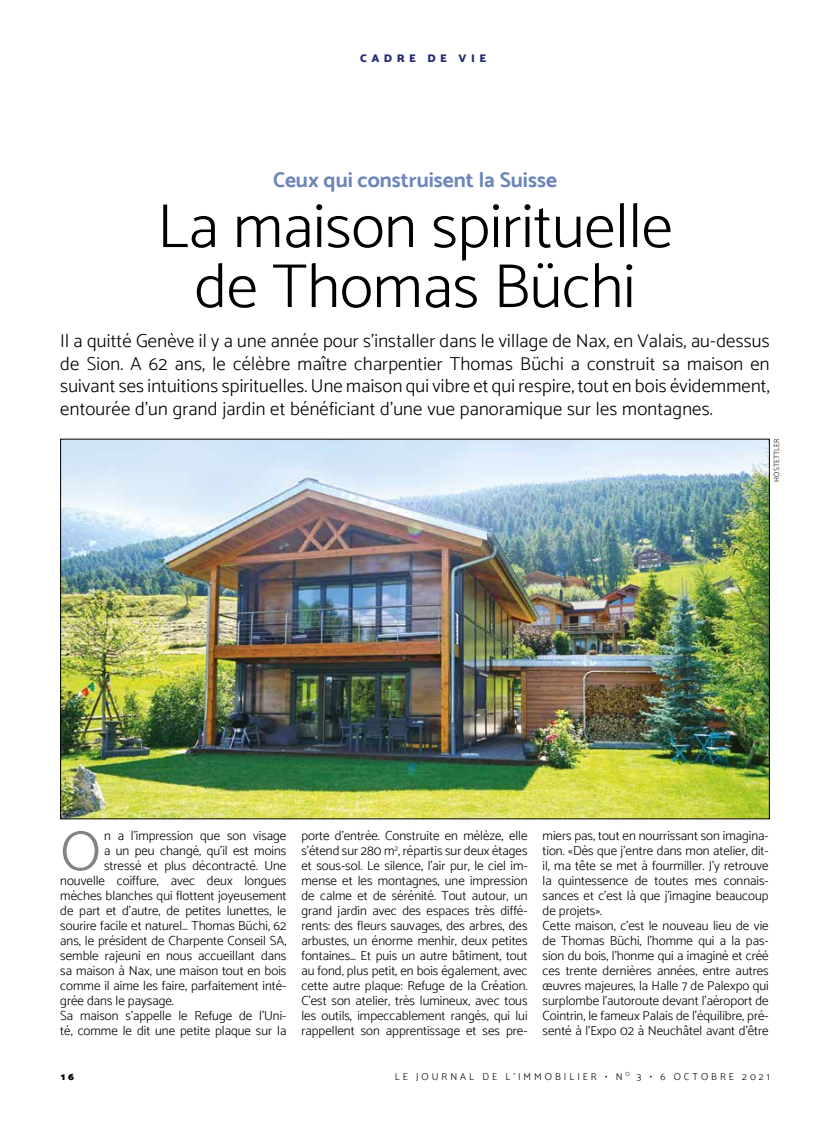
<style>
.page{position:relative;width:830px;height:1134px;background:#fff}
.page>*{position:absolute;margin:0;border:0;box-sizing:border-box;transform-origin:0 0}
.t1{font:300 62.5px/60px "Catamaran";color:#000;text-align:center}
.t2{font:300 56.38px "Catamaran";color:#838382}
.t3{font:700 21.25px "Catamaran";color:#6c85ba}
.t4{font:300 18.75px/22.5px "Catamaran";letter-spacing:.01em;color:#000;text-align:justify}
.t5{font:300 13.12px/15px "Catamaran";color:#000;text-align:justify}
.t6{font:900 11.25px "Catamaran";letter-spacing:.4em;color:#232c77}
.t7{font:300 10px "Catamaran";letter-spacing:.3em;color:#000}
.t8{font:900 10px "Catamaran";color:#000}
.t9{font:300 7.5px "Catamaran";letter-spacing:.01em;color:#000}
</style>
<div class="page">
<img style="left:62px;top:441px;width:705px;height:376px">
<p class="t6" style="left:360px;top:51px;width:127px">CADRE DE VIE</p>
<h3 class="t3" style="left:273px;top:167px;width:285px">Ceux qui construisent la Suisse</h3>
<h1 class="t1" style="left:157px;top:195px;width:516px">La maison spirituelle de Thomas Büchi</h1>
<p class="t4" style="left:60px;top:330px;width:710px">Il a quitté Genève il y a une année pour s’installer dans le village de Nax, en Valais, au-dessus de Sion. A 62 ans, le célèbre maître charpentier Thomas Büchi a construit sa maison en suivant ses intuitions spirituelles. Une maison qui vibre et qui respire, tout en bois évidemment, entourée d’un grand jardin et bénéficiant d’une vue panoramique sur les montagnes.</p>
<p class="t9" style="left:771px;top:482px;width:44px;rotate:-90deg">HOSTETTLER</p>
<h2 class="t2" style="left:60px;top:818px;width:42px">O</h2>
<p class="t5" style="left:104px;top:828px;width:184px">n a l’impression que son visage</p>
<p class="t5" style="left:104px;top:843px;width:184px">a un peu changé, qu’il est moins</p>
<p class="t5" style="left:104px;top:858px;width:184px">stressé et plus décontracté. Une</p>
<p class="t5" style="left:60px;top:873px;width:227px">nouvelle coiffure, avec deux longues</p>
<p class="t5" style="left:60px;top:888px;width:227px">mèches blanches qui flottent joyeusement</p>
<p class="t5" style="left:60px;top:903px;width:227px">de part et d’autre, de petites lunettes, le</p>
<p class="t5" style="left:60px;top:918px;width:227px">sourire facile et naturel… Thomas Büchi, 62</p>
<p class="t5" style="left:60px;top:933px;width:227px">ans, le président de Charpente Conseil SA,</p>
<p class="t5" style="left:60px;top:948px;width:227px">semble rajeuni en nous accueillant dans</p>
<p class="t5" style="left:60px;top:963px;width:227px">sa maison à Nax, une maison tout en bois</p>
<p class="t5" style="left:60px;top:978px;width:227px">comme il aime les faire, parfaitement inté-</p>
<p class="t5" style="left:60px;top:993px;width:115px">grée dans le paysage.</p>
<p class="t5" style="left:60px;top:1008px;width:227px">Sa maison s’appelle le Refuge de l’Uni-</p>
<p class="t5" style="left:60px;top:1023px;width:227px">té, comme le dit une petite plaque sur la</p>
<p class="t5" style="left:301px;top:828px;width:227px">porte d’entrée. Construite en mélèze, elle s’étend sur 280 m<sup>2</sup>, répartis sur deux étages et sous-sol. Le silence, l’air pur, le ciel im&shy;mense et les montagnes, une impression de calme et de sérénité. Tout autour, un grand jardin avec des espaces très diffé&shy;rents: des fleurs sauvages, des arbres, des arbustes, un énorme menhir, deux petites fontaines… Et puis un autre bâtiment, tout au fond, plus petit, en bois également, avec cette autre plaque: Refuge de la Création.<br>C’est son atelier, très lumineux, avec tous les outils, impeccablement rangés, qui lui rappellent son apprentissage et ses pre-</p>
<p class="t5" style="left:542px;top:828px;width:227px;text-align:left">miers pas, tout en nourrissant son imagina&shy;tion. «Dès que j’entre dans mon atelier, dit&shy;il, ma tête se met à fourmiller. J’y retrouve la quintessence de toutes mes connais&shy;sances et c’est là que j’imagine beaucoup de projets».<br>Cette maison, c’est le nouveau lieu de vie de Thomas Büchi, l’homme qui a la pas&shy;sion du bois, l’honme qui a imaginé et créé ces trente dernières années, entre autres œuvres majeures, la Halle 7 de Palexpo qui surplombe l’autoroute devant l’aéroport de Cointrin, le fameux Palais de l’équilibre, pré&shy;senté à l’Expo 02 à Neuchâtel avant d’être</p>
<p class="t8" style="left:61px;top:1070px;width:15px">1 6</p>
<p class="t7" style="left:394px;top:1070px;width:376px">LE JOURNAL DE L’IMMOBILIER • N <sup>O</sup> 3 • 6 OCTOBRE 2021</p>
</div>
